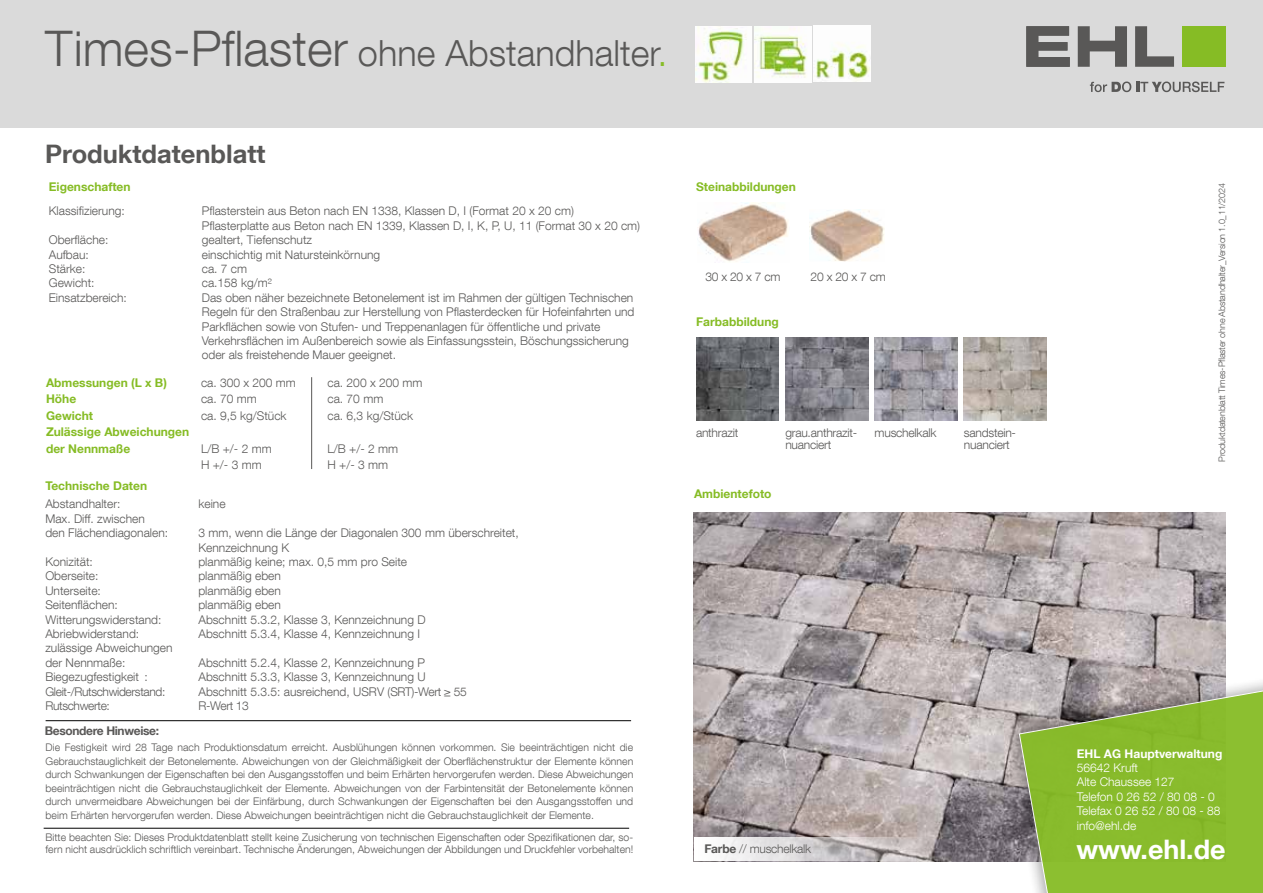
<style>
.page{position:relative;width:1263px;height:893px;background:#fff}
.page>*{position:absolute;margin:0;border:0;box-sizing:border-box;transform-origin:0 0}
.t1{font:300 36px "Helvetica Neue LT Com";color:#595857}
.t2{font:700 26.85px "Helvetica Neue LT Com";color:#fff}
.t3{font:700 25.5px "Helvetica Neue LT Com";color:#595857}
.t4{font:300 12px/14.4px "Helvetica Neue LT Com";color:#595857}
.t5{font:700 12px/16.5px "Helvetica Neue LT Com";color:#86bc25}
.t6{font:300 12px/12px "Helvetica Neue LT Com";letter-spacing:-.02em;color:#595857}
.t7{font:300 12px/14.4px "Helvetica Neue LT Com";color:#fff}
.t8{font:300 12px "Helvetica Neue LT Com";letter-spacing:-.03em;color:#595857}
.t9{font:700 12px "Helvetica Neue LT Com";color:#fff}
.t10{font:700 12px "Helvetica Neue LT Com";letter-spacing:-.03em;color:#595857}
.t11{font:300 10.5px/13.5px "Helvetica Neue LT Com";color:#595857;text-align:justify}
.t12{font:300 9px "Helvetica Neue LT Com";letter-spacing:-.02em;color:#595857}
.s1{font-size:49.05px}
.s2{color:#86bc25}
.s3{font-weight:700}
</style>
<div class="page">
<img style="left:696px;top:338px;width:83px;height:83px">
<img style="left:694px;top:512px;width:531px;height:349px">
<div style="left:0;top:0;width:1263px;height:128px;background:#dadada"></div>
<div style="left:1003px;top:671px;width:260px;height:222px;background:#000;opacity:.35"></div>
<svg style="left:1018px;top:684px;width:245px;height:209px;background:#8eb642"></svg>
<svg style="left:694px;top:837px;width:241px;height:24px"></svg>
<hr style="left:46px;top:720px;width:585px;height:1px;background:#000">
<svg style="left:1026px;top:26px;width:44px;height:41px"></svg>
<svg style="left:1078px;top:26px;width:49px;height:41px"></svg>
<svg style="left:1135px;top:26px;width:39px;height:41px"></svg>
<div style="left:1182px;top:26px;width:43px;height:41px;background:#86bc25"></div>
<svg style="left:1090px;top:82px;width:134px;height:10px"></svg>
<hr style="left:44px;top:828px;width:585px;height:1px;background:#000">
<img style="left:695px;top:26px;width:56px;height:56px">
<img style="left:755px;top:26px;width:56px;height:56px">
<img style="left:810px;top:209px;width:75px;height:52px">
<img style="left:698px;top:202px;width:90px;height:60px">
<img style="left:785px;top:338px;width:83px;height:83px">
<img style="left:875px;top:338px;width:82px;height:83px">
<img style="left:964px;top:338px;width:83px;height:83px">
<hr style="left:311px;top:377px;width:1px;height:92px;background:#595857">
<img style="left:814px;top:25px;width:56px;height:57px">
<h1 class="t1" style="left:45px;top:31px;width:624px"><span class="s1">Times-Pflaster</span> ohne Abstandhalter<span class="s2">.</span></h1>
<h3 class="t3" style="left:45px;top:138px;width:222px">Produktdatenblatt</h3>
<p class="t5" style="left:49px;top:178px;width:83px">Eigenschaften</p>
<p class="t4" style="left:49px;top:204px;width:77px">Klassifizierung:</p>
<p class="t4" style="left:202px;top:204px;width:440px">Pflasterstein aus Beton nach EN 1338, Klassen D, I (Format 20 x 20 cm)<br>Pflasterplatte aus Beton nach EN 1339, Klassen D, I, K, P, U, 11 (Format 30 x 20 cm)</p>
<p class="t4" style="left:49px;top:232px;width:61px">Oberfläche:</p>
<p class="t4" style="left:202px;top:232px;width:112px">gealtert, Tiefenschutz</p>
<p class="t4" style="left:49px;top:247px;width:42px">Aufbau:</p>
<p class="t4" style="left:202px;top:247px;width:180px">einschichtig mit Natursteinkörnung</p>
<p class="t4" style="left:49px;top:261px;width:38px">Stärke:</p>
<p class="t4" style="left:202px;top:261px;width:47px">ca. 7 cm</p>
<p class="t4" style="left:49px;top:276px;width:47px">Gewicht:</p>
<p class="t4" style="left:202px;top:276px;width:71px">ca.158 kg/m²</p>
<p class="t4" style="left:49px;top:290px;width:80px">Einsatzbereich:</p>
<p class="t4" style="left:202px;top:290px;width:434px">Das oben näher bezeichnete Betonelement ist im Rahmen der gültigen Technischen Regeln für den Straßenbau zur Herstellung von Pflasterdecken für Hofeinfahrten und Parkflächen sowie von Stufen- und Treppenanlagen für öffentliche und private Verkehrsflächen im Außenbereich sowie als Einfassungsstein, Böschungssicherung oder als freistehende Mauer geeignet.</p>
<p class="t5" style="left:46px;top:374px;width:145px">Abmessungen (L x B)<br>Höhe<br>Gewicht<br>Zulässige Abweichungen der Nennmaße</p>
<p class="t4" style="left:327px;top:374px;width:96px;line-height:16.5px">ca. 200 x 200 mm ca. 70 mm<br>ca. 6,3 kg/Stück</p>
<p class="t4" style="left:201px;top:374px;width:96px;line-height:16.5px">ca. 300 x 200 mm ca. 70 mm<br>ca. 9,5 kg/Stück</p>
<p class="t4" style="left:201px;top:440px;width:72px;line-height:16.5px">L/B +/- 2 mm<br>H +/- 3 mm</p>
<p class="t4" style="left:327px;top:440px;width:72px;line-height:16.5px">L/B +/- 2 mm<br>H +/- 3 mm</p>
<p class="t5" style="left:45px;top:477px;width:103px">Technische Daten</p>
<p class="t4" style="left:45px;top:497px;width:77px">Abstandhalter:</p>
<p class="t4" style="left:198px;top:497px;width:29px">keine</p>
<p class="t4" style="left:45px;top:511px;width:124px">Max. Diff. zwischen<br>den Flächendiagonalen:</p>
<p class="t4" style="left:198px;top:525px;width:322px">3 mm, wenn die Länge der Diagonalen 300 mm überschreitet,<br>Kennzeichnung K</p>
<p class="t4" style="left:45px;top:554px;width:49px">Konizität:</p>
<p class="t4" style="left:198px;top:554px;width:210px">planmäßig keine; max. 0,5 mm pro Seite</p>
<p class="t4" style="left:45px;top:569px;width:55px">Oberseite:</p>
<p class="t4" style="left:198px;top:569px;width:84px">planmäßig eben</p>
<p class="t4" style="left:45px;top:583px;width:57px">Unterseite:</p>
<p class="t4" style="left:198px;top:583px;width:84px">planmäßig eben</p>
<p class="t4" style="left:45px;top:597px;width:74px">Seitenflächen:</p>
<p class="t4" style="left:198px;top:597px;width:84px">planmäßig eben</p>
<p class="t4" style="left:45px;top:612px;width:118px">Witterungswiderstand:</p>
<p class="t4" style="left:198px;top:612px;width:229px">Abschnitt 5.3.2, Klasse 3, Kennzeichnung D</p>
<p class="t4" style="left:45px;top:626px;width:95px">Abriebwiderstand:</p>
<p class="t4" style="left:198px;top:626px;width:223px">Abschnitt 5.3.4, Klasse 4, Kennzeichnung I</p>
<p class="t4" style="left:45px;top:641px;width:129px">zulässige Abweichungen der Nennmaße:</p>
<p class="t4" style="left:198px;top:655px;width:228px">Abschnitt 5.2.4, Klasse 2, Kennzeichnung P</p>
<p class="t4" style="left:45px;top:669px;width:104px">Biegezugfestigkeit :</p>
<p class="t4" style="left:198px;top:669px;width:229px">Abschnitt 5.3.3, Klasse 3, Kennzeichnung U</p>
<p class="t8" style="left:45px;top:684px;width:121px">Gleit-/Rutschwiderstand:</p>
<p class="t4" style="left:198px;top:684px;width:270px">Abschnitt 5.3.5: ausreichend, USRV (SRT)-Wert ≥ 55</p>
<p class="t8" style="left:45px;top:698px;width:66px">Rutschwerte:</p>
<p class="t4" style="left:198px;top:698px;width:52px">R-Wert 13</p>
<p class="t10" style="left:45px;top:723px;width:116px">Besondere Hinweise:</p>
<p class="t11" style="left:46px;top:740px;width:589px">Die Festigkeit wird 28 Tage nach Produktionsdatum erreicht. Ausblühungen können vorkommen. Sie beeinträchtigen nicht die Gebrauchstauglichkeit der Betonelemente. Abweichungen von der Gleichmäßigkeit der Oberflächenstruktur der Elemente können durch Schwankungen der Eigenschaften bei den Ausgangsstoffen und beim Erhärten hervorgerufen werden. Diese Abweichungen beeinträchtigen nicht die Gebrauchstauglichkeit der Elemente. Abweichungen von der Farbintensität der Betonelemente können durch unvermeidbare Abweichungen bei der Einfärbung, durch Schwankungen der Eigenschaften bei den Ausgangsstoffen und beim Erhärten hervorgerufen werden. Diese Abweichungen beeinträchtigen nicht die Gebrauchstauglichkeit der Elemente.</p>
<p class="t11" style="left:46px;top:831px;width:589px;line-height:12px">Bitte beachten Sie: Dieses Produktdatenblatt stellt keine Zusicherung von technischen Eigenschaften oder Spezifikationen dar, so&shy;fern nicht ausdrücklich schriftlich vereinbart. Technische Änderungen, Abweichungen der Abbildungen und Druckfehler vorbehalten!</p>
<p class="t5" style="left:696px;top:178px;width:101px">Steinabbildungen</p>
<p class="t12" style="left:1216px;top:462px;width:280px;rotate:-90deg">Produktdatenblatt Times-Pflaster ohne Abstandhalter_Version 1.0_11/2024</p>
<p class="t4" style="left:705px;top:269px;width:77px">30 x 20 x 7 cm</p>
<p class="t4" style="left:811px;top:269px;width:77px">20 x 20 x 7 cm</p>
<p class="t5" style="left:696px;top:313px;width:84px">Farbabbildung</p>
<p class="t6" style="left:696px;top:427px;width:44px">anthrazit</p>
<p class="t6" style="left:785px;top:427px;width:73px">grau.anthrazit&shy;nuanciert</p>
<p class="t6" style="left:875px;top:427px;width:63px">muschelkalk</p>
<p class="t6" style="left:964px;top:427px;width:54px">sandstein&shy;nuanciert</p>
<p class="t5" style="left:694px;top:485px;width:79px">Ambientefoto</p>
<p class="t9" style="left:1077px;top:746px;width:147px">EHL AG Hauptverwaltung</p>
<p class="t7" style="left:1077px;top:760px;width:145px">56642 Kruft<br>Alte Chaussee 127<br>Telefon 0 26 52 / 80 08 - 0<br>Telefax 0 26 52 / 80 08 - 88 info@ehl.de</p>
<p class="t6" style="left:704px;top:842px;width:108px"><span class="s3">Farbe</span> // muschelkalk</p>
<h2 class="t2" style="left:1076px;top:832px;width:151px">www.ehl.de</h2>
</div>
